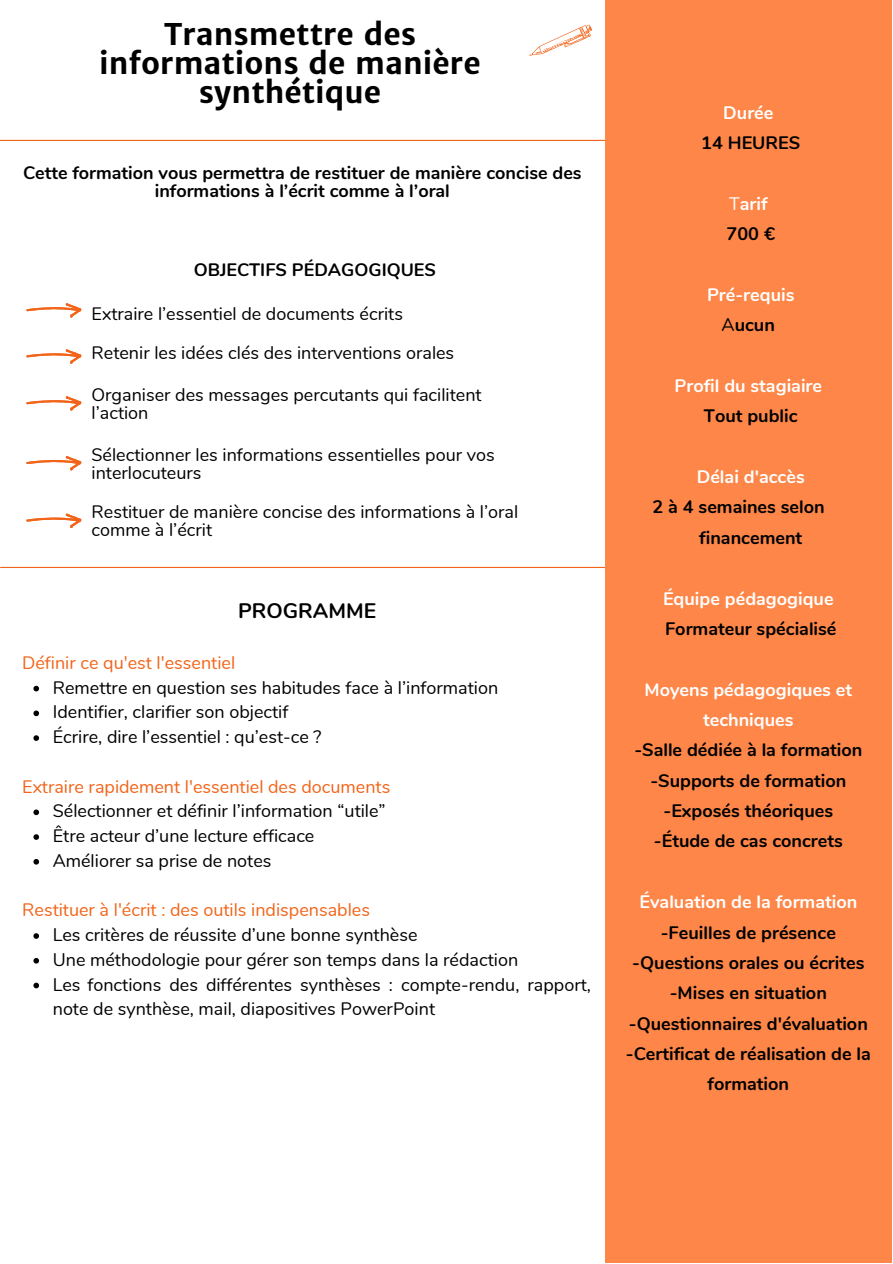
<style>
.page{position:relative;width:893px;height:1264px;background:#fff}
.page>*{position:absolute;margin:0;border:0;box-sizing:border-box;transform-origin:0 0}
.t1{font:700 30px/29.2px "Merriweather Sans";color:#000;text-align:center}
.t2{font:700 21px "Nunito";color:#000}
.t3{font:18px/24.8px "Nunito";color:#000}
.t4{font:700 18px/30.3px "Nunito";color:#000;text-align:center}
.t5{font:700 18px/30.3px "Nunito";color:#fff;text-align:center}
.t6{font:18px "Nunito";color:#f26419}
.s1{font-weight:400}
.s2{color:#000}
.s3{font-weight:400;color:#000}
</style>
<div class="page">
<hr style="left:0;top:140px;width:890px;height:1px;background:#f26419">
<svg style="left:26px;top:303px;width:55px;height:15px"></svg>
<hr style="left:1px;top:567px;width:605px;height:1px;background:#f26419">
<div style="left:605px;top:0;width:287px;height:1262px;background:#fd8648"></div>
<svg style="left:529px;top:25px;width:63px;height:31px"></svg>
<svg style="left:33px;top:685px;width:6px;height:6px"></svg>
<svg style="left:33px;top:710px;width:6px;height:6px"></svg>
<svg style="left:33px;top:735px;width:6px;height:6px"></svg>
<svg style="left:33px;top:809px;width:6px;height:6px"></svg>
<svg style="left:33px;top:834px;width:6px;height:5px"></svg>
<svg style="left:33px;top:859px;width:6px;height:5px"></svg>
<svg style="left:33px;top:933px;width:6px;height:5px"></svg>
<svg style="left:33px;top:958px;width:6px;height:5px"></svg>
<svg style="left:33px;top:982px;width:6px;height:6px"></svg>
<svg style="left:26px;top:349px;width:55px;height:15px"></svg>
<svg style="left:26px;top:396px;width:55px;height:15px"></svg>
<svg style="left:26px;top:456px;width:55px;height:14px"></svg>
<svg style="left:26px;top:513px;width:55px;height:15px"></svg>
<h1 class="t1" style="left:99px;top:19px;width:383px">Transmettre des informations de manière synthétique</h1>
<p class="t4" style="left:23px;top:164px;width:560px;line-height:18px">Cette formation vous permettra de restituer de manière concise des informations à l’écrit comme à l’oral</p>
<p class="t4" style="left:194px;top:254px;width:244px">OBJECTIFS PÉDAGOGIQUES</p>
<p class="t3" style="left:92px;top:294px;width:364px;line-height:39.6px">Extraire l’essentiel de documents écrits<br>Retenir les idées clés des interventions orales</p>
<p class="t3" style="left:92px;top:386px;width:391px;line-height:18px">Organiser des messages percutants qui facilitent l’action</p>
<p class="t3" style="left:92px;top:446px;width:404px;line-height:18px">Sélectionner les informations essentielles pour vos interlocuteurs</p>
<p class="t3" style="left:92px;top:503px;width:428px;line-height:18px">Restituer de manière concise des informations à l’oral comme à l’écrit</p>
<p class="t2" style="left:238px;top:597px;width:139px">PROGRAMME</p>
<p class="t6" style="left:22px;top:650px;width:214px">Définir ce qu'est l'essentiel</p>
<p class="t3" style="left:53px;top:675px;width:447px">Remettre en question ses habitudes face à l’information<br>Identifier, clarifier son objectif<br>Écrire, dire l’essentiel : qu’est-ce ?</p>
<p class="t6" style="left:22px;top:774px;width:369px">Extraire rapidement l'essentiel des documents</p>
<p class="t3" style="left:53px;top:799px;width:334px">Sélectionner et définir l’information “utile”<br>Être acteur d’une lecture efficace<br>Améliorer sa prise de notes</p>
<p class="t6" style="left:22px;top:898px;width:349px">Restituer à l'écrit : des outils indispensables</p>
<p class="t3" style="left:53px;top:922px;width:539px">Les critères de réussite d’une bonne synthèse<br>Une méthodologie pour gérer son temps dans la rédaction<br>Les fonctions des différentes synthèses : compte-rendu, rapport, note de synthèse, mail, diapositives PowerPoint</p>
<p class="t5" style="left:723px;top:98px;width:52px">Durée</p>
<p class="t4" style="left:701px;top:128px;width:100px">14 HEURES</p>
<p class="t5" style="left:726px;top:189px;width:50px;text-align:left"><span class="s1">T</span>arif<br><span class="s2">700 €</span></p>
<p class="t5" style="left:707px;top:280px;width:89px">Pré-requis<br><span class="s3">A</span><span class="s2">ucun</span></p>
<p class="t5" style="left:674px;top:371px;width:149px">Profil du stagiaire</p>
<p class="t4" style="left:704px;top:401px;width:95px">Tout public</p>
<p class="t5" style="left:696px;top:462px;width:109px">Délai d'accès</p>
<p class="t4" style="left:699px;top:492px;width:127px;text-align:left;text-indent:-47px">2 à 4 semaines selon financement</p>
<p class="t5" style="left:663px;top:583px;width:172px">Équipe pédagogique</p>
<p class="t4" style="left:665px;top:614px;width:173px">Formateur spécialisé</p>
<p class="t5" style="left:644px;top:674px;width:209px">Moyens pédagogiques et techniques</p>
<p class="t4" style="left:634px;top:735px;width:229px">-Salle dédiée à la formation -Supports de formation -Exposés théoriques -Étude de cas concrets</p>
<p class="t5" style="left:639px;top:887px;width:219px">Évaluation de la formation</p>
<p class="t4" style="left:625px;top:917px;width:246px">-Feuilles de présence -Questions orales ou écrites -Mises en situation -Questionnaires d'évaluation -Certificat de réalisation de la formation</p>
</div>
